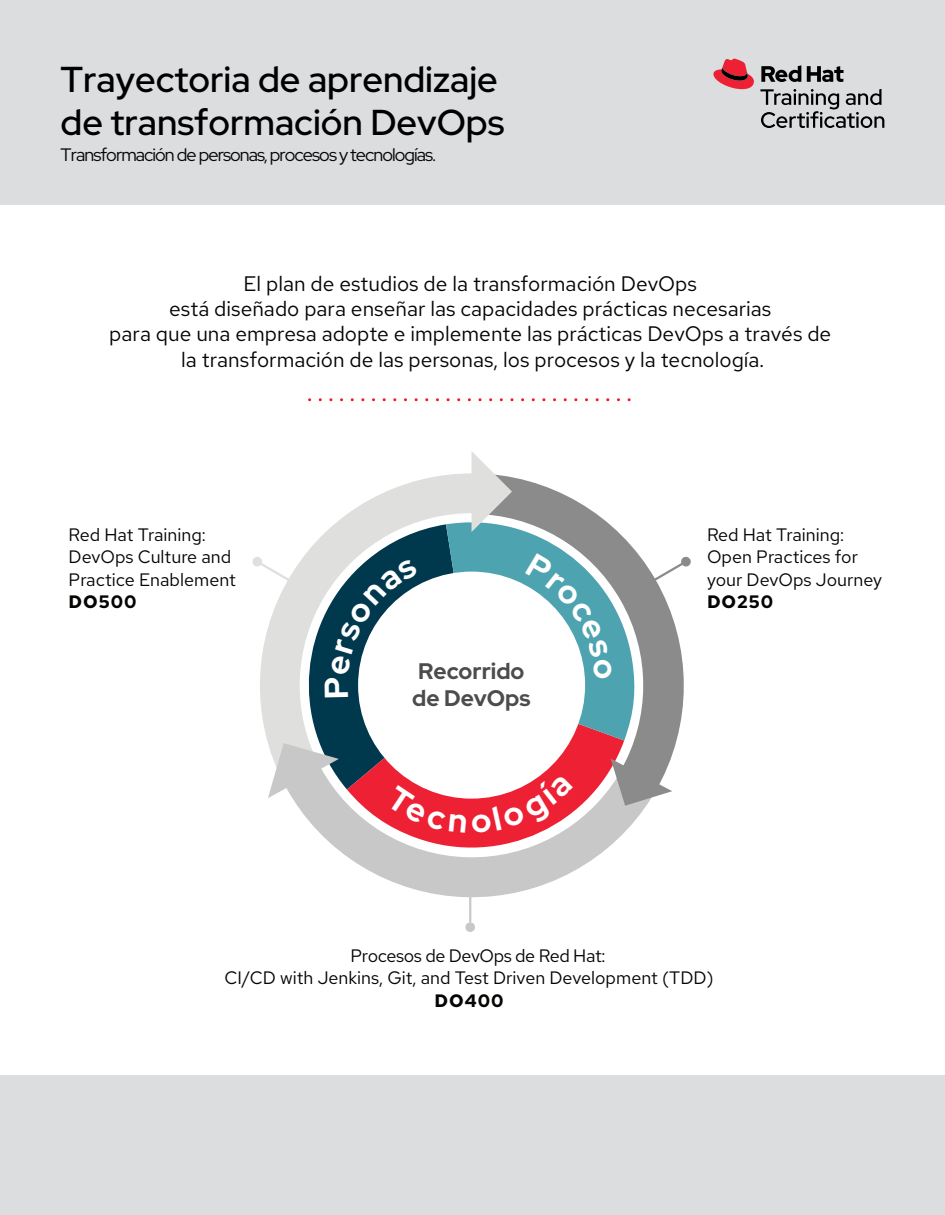
<style>
.page{position:relative;width:945px;height:1215px;background:#fff}
.page>*{position:absolute;margin:0;border:0;box-sizing:border-box;transform-origin:0 0}
.t1{font:500 36px/43.2px "Red Hat Display";color:#000001}
.t2{font:700 22.5px/27px "Red Hat Display";color:#4b4c4d}
.t3{font:21px/25.2px "Red Hat Text";color:#040503;text-align:center}
.t4{font:18px/22.5px "Red Hat Text";color:#040503}
.t5{font:18px "Red Hat Display";letter-spacing:-.05em;color:#040503}
.t6{font:700 18px "Red Hat Text";letter-spacing:.05em;color:#040503}
</style>
<div class="page">
<div style="left:0;top:1075px;width:945px;height:140px;background:#dcdddf"></div>
<div style="left:0;top:0;width:945px;height:204px;background:#dcdddf"></div>
<svg style="left:760px;top:89px;width:124px;height:39px"></svg>
<svg style="left:713px;top:59px;width:41px;height:30px"></svg>
<svg style="left:761px;top:65px;width:83px;height:17px"></svg>
<svg style="left:465px;top:922px;width:10px;height:10px"></svg>
<hr style="left:469px;top:858px;width:2px;height:64px;background:#c9c8c8">
<svg style="left:550px;top:741px;width:127px;height:27px;background:#d15964"></svg>
<svg style="left:260px;top:475px;width:186px;height:293px"></svg>
<svg style="left:292px;top:768px;width:354px;height:131px"></svg>
<svg style="left:268px;top:743px;width:71px;height:55px"></svg>
<svg style="left:611px;top:759px;width:61px;height:47px"></svg>
<div style="left:358px;top:572px;width:227px;height:227px;background:#fff;border-radius:50%"></div>
<svg style="left:310px;top:398px;width:321px;height:3px"></svg>
<svg style="left:252px;top:557px;width:167px;height:140px"></svg>
<svg style="left:446px;top:451px;width:245px;height:290px"></svg>
<svg style="left:385px;top:775px;width:188px;height:59px"></svg>
<h1 class="t1" style="left:61px;top:57px;width:445px">Trayectoria de aprendizaje de transformación DevOps</h1>
<p class="t5" style="left:61px;top:143px;width:377px">Transformación de personas, procesos y tecnologías.</p>
<p class="t3" style="left:109px;top:271px;width:724px">El plan de estudios de la transformación DevOps<br>está diseñado para enseñar las capacidades prácticas necesarias<br>para que una empresa adopte e implemente las prácticas DevOps a través de la transformación de las personas, los procesos y la tecnología.</p>
<p class="t4" style="left:69px;top:523px;width:169px">Red Hat Training:<br>DevOps Culture and<br>Practice Enablement</p>
<p class="t6" style="left:69px;top:590px;width:69px">DO500</p>
<p class="t2" style="left:412px;top:657px;width:120px">Recorrido de DevOps</p>
<p class="t4" style="left:707px;top:523px;width:177px">Red Hat Training:<br>Open Practices for your DevOps Journey</p>
<p class="t6" style="left:707px;top:590px;width:68px">DO250</p>
<p class="t4" style="left:225px;top:944px;width:491px;text-indent:126px">Procesos de DevOps de Red Hat:<br>CI/CD with Jenkins, Git, and Test Driven Development (TDD)</p>
<p class="t6" style="left:435px;top:988px;width:71px">DO400</p>
</div>
